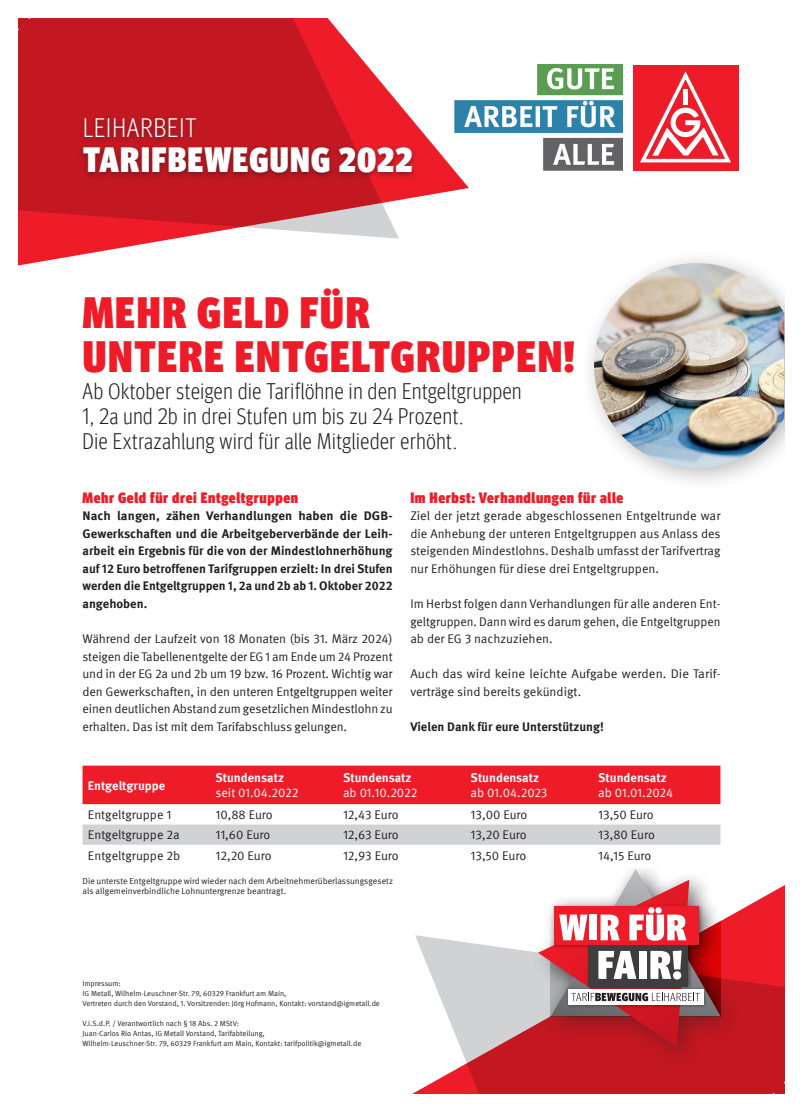
<style>
.page{position:relative;width:803px;height:1112px;background:#fff}
.page>*{position:absolute;margin:0;border:0;box-sizing:border-box;transform-origin:0 0}
.t1{font:900 condensed 43.75px/43.8px "Meta Head IGM";letter-spacing:.04em;color:#ee1c28}
.t2{font:900 condensed 35px "Meta Head IGM";letter-spacing:.04em;color:#fff}
.t3{font:300 condensed 26.62px "Meta Head IGM";letter-spacing:.04em;color:#fff}
.t4{font:300 condensed 22.5px/25px "Meta Head IGM";letter-spacing:.03em;color:#231f20}
.t5{font:900 condensed 15px "Meta Head IGM";letter-spacing:.04em;color:#ee1c28}
.t6{font:12.5px/17.5px "Meta IGM";color:#231f20;text-align:justify}
.t7{font:700 12.5px/17.5px "Meta IGM";color:#231f20;text-align:justify}
.t8{font:700 12.5px "Meta IGM";color:#fff}
.t9{font:12.5px "Meta IGM";color:#fff}
.t10{font:8.75px/10px "Meta IGM";color:#231f20}
.t11{font:7.5px/10px "Meta IGM";color:#231f20}
</style>
<div class="page">
<img style="left:469px;top:65px;width:154px;height:105px">
<svg style="left:415px;top:836px;width:369px;height:256px"></svg>
<div style="left:633px;top:65px;width:105px;height:105px;background:#ee1c28"></div>
<svg style="left:640px;top:71px;width:91px;height:91px"></svg>
<div style="left:528px;top:859px;width:214px;height:209px;background:#231f20;opacity:.4"></div>
<svg style="left:538px;top:868px;width:182px;height:178px"></svg>
<svg style="left:19px;top:19px;width:450px;height:247px;fill:#c31721"></svg>
<div style="left:78px;top:115px;width:339px;height:65px;background:#231f20;opacity:.5"></div>
<div style="left:579px;top:248px;width:205px;height:244px;background:#231f20;opacity:.3"></div>
<img style="left:594px;top:263px;width:190px;height:205px">
<div style="left:83px;top:765px;width:637px;height:39px;background:#ee1c28"></div>
<svg style="left:83px;top:804px;width:637px;height:60px"></svg>
<div style="left:83px;top:824px;width:637px;height:20px;background:#d1d2d4"></div>
<h3 class="t3" style="left:83px;top:109px;width:115px">LEIHARBEIT</h3>
<h2 class="t2" style="left:83px;top:132px;width:331px">TARIFBEWEGUNG 2022</h2>
<h1 class="t1" style="left:83px;top:287px;width:493px">MEHR GELD FÜR<br>UNTERE ENTGELTGRUPPEN!</h1>
<h3 class="t4" style="left:83px;top:377px;width:440px">Ab Oktober steigen die Tariflöhne in den Entgeltgruppen<br>1, 2a und 2b in drei Stufen um bis zu 24 Prozent.<br>Die Extrazahlung wird für alle Mitglieder erhöht.</h3>
<p class="t5" style="left:83px;top:485px;width:217px">Mehr Geld für drei Entgeltgruppen</p>
<p class="t7" style="left:83px;top:506px;width:312px">Nach langen, zähen Verhandlungen haben die DGB-Gewerkschaften und die Arbeitgeberverbände der Leih&shy;arbeit ein Ergebnis für die von der Mindestlohnerhöhung auf 12 Euro betroffenen Tarifgruppen erzielt: In drei Stufen werden die Entgeltgruppen 1, 2a und 2b ab 1. Oktober 2022 angehoben.</p>
<p class="t6" style="left:83px;top:629px;width:312px">Während der Laufzeit von 18 Monaten (bis 31. März 2024) steigen die Tabellenentgelte der EG 1 am Ende um 24 Prozent und in der EG 2a und 2b um 19 bzw. 16 Prozent. Wichtig war den Gewerkschaften, in den unteren Entgeltgruppen weiter einen deutlichen Abstand zum gesetzlichen Mindestlohn zu erhalten. Das ist mit dem Tarifabschluss gelungen.</p>
<p class="t5" style="left:410px;top:485px;width:215px">Im Herbst: Verhandlungen für alle</p>
<p class="t6" style="left:410px;top:506px;width:312px">Ziel der jetzt gerade abgeschlossenen Entgeltrunde war die Anhebung der unteren Entgeltgruppen aus Anlass des steigenden Mindestlohns. Deshalb umfasst der Tarifvertrag nur Erhöhungen für diese drei Entgeltgruppen.</p>
<p class="t6" style="left:410px;top:594px;width:312px">Im Herbst folgen dann Verhandlungen für alle anderen Ent&shy;geltgruppen. Dann wird es darum gehen, die Entgeltgruppen ab der EG 3 nachzuziehen.</p>
<p class="t6" style="left:410px;top:664px;width:312px">Auch das wird keine leichte Aufgabe werden. Die Tarif&shy;verträge sind bereits gekündigt.</p>
<p class="t7" style="left:410px;top:716px;width:195px">Vielen Dank für eure Unterstützung!</p>
<p class="t8" style="left:88px;top:775px;width:79px">Entgeltgruppe</p>
<p class="t8" style="left:215px;top:768px;width:70px">Stundensatz</p>
<p class="t9" style="left:215px;top:783px;width:85px">seit 01.04.2022</p>
<p class="t8" style="left:343px;top:768px;width:70px">Stundensatz</p>
<p class="t9" style="left:343px;top:783px;width:76px">ab 01.10.2022</p>
<p class="t8" style="left:471px;top:768px;width:70px">Stundensatz</p>
<p class="t9" style="left:471px;top:783px;width:78px">ab 01.04.2023</p>
<p class="t8" style="left:598px;top:768px;width:70px">Stundensatz</p>
<p class="t9" style="left:598px;top:783px;width:76px">ab 01.01.2024</p>
<p class="t6" style="left:88px;top:805px;width:85px">Entgeltgruppe 1</p>
<p class="t6" style="left:215px;top:805px;width:59px">10,88 Euro</p>
<p class="t6" style="left:343px;top:805px;width:57px">12,43 Euro</p>
<p class="t6" style="left:471px;top:805px;width:58px">13,00 Euro</p>
<p class="t6" style="left:598px;top:805px;width:57px">13,50 Euro</p>
<p class="t6" style="left:88px;top:825px;width:93px">Entgeltgruppe 2a</p>
<p class="t6" style="left:215px;top:825px;width:57px">11,60 Euro</p>
<p class="t6" style="left:343px;top:825px;width:57px">12,63 Euro</p>
<p class="t6" style="left:471px;top:825px;width:58px">13,20 Euro</p>
<p class="t6" style="left:598px;top:825px;width:58px">13,80 Euro</p>
<p class="t6" style="left:88px;top:845px;width:94px">Entgeltgruppe 2b</p>
<p class="t6" style="left:215px;top:845px;width:58px">12,20 Euro</p>
<p class="t6" style="left:343px;top:845px;width:57px">12,93 Euro</p>
<p class="t6" style="left:471px;top:845px;width:57px">13,50 Euro</p>
<p class="t6" style="left:598px;top:845px;width:55px">14,15 Euro</p>
<p class="t10" style="left:83px;top:875px;width:312px">Die unterste Entgeltgruppe wird wieder nach dem Arbeitnehmerüberlassungsgesetz als allgemeinverbindliche Lohnuntergrenze beantragt.</p>
<p class="t11" style="left:83px;top:977px;width:299px">Impressum:<br>IG Metall, Wilhelm-Leuschner-Str. 79, 60329 Frankfurt am Main,<br>Vertreten durch den Vorstand, 1. Vorsitzender: Jörg Hofmann, Kontakt: vorstand@igmetall.de</p>
<p class="t11" style="left:83px;top:1017px;width:280px">V.i.S.d.P. / Verantwortlich nach § 18 Abs. 2 MStV:<br>Juan-Carlos Rio Antas, IG Metall Vorstand, Tarifabteilung,<br>Wilhelm-Leuschner-Str. 79, 60329 Frankfurt am Main, Kontakt: tarifpolitik@igmetall.de</p>
</div>
